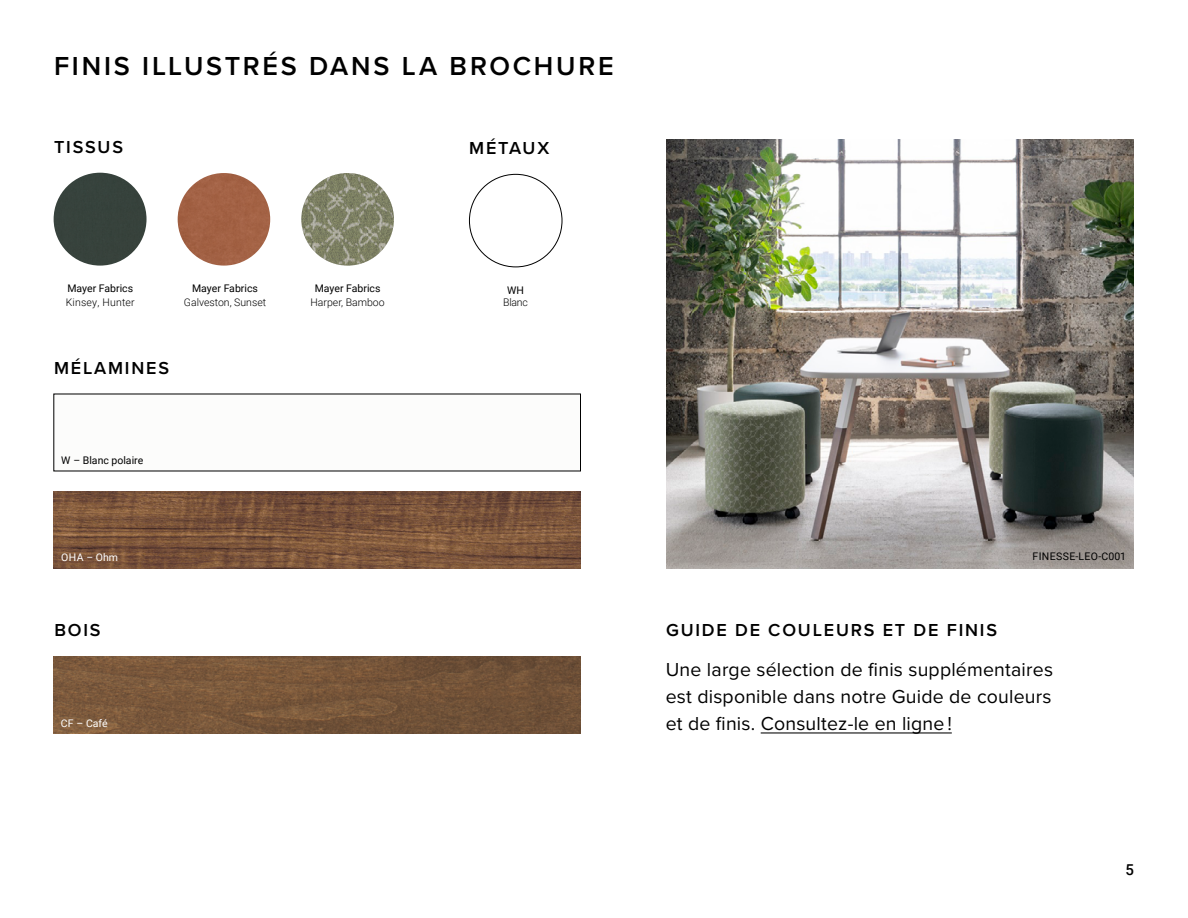
<style>
.page{position:relative;width:1188px;height:918px;background:#fff}
.page>*{position:absolute;margin:0;border:0;box-sizing:border-box;transform-origin:0 0}
.t1{font:600 27px "Proxima Nova";letter-spacing:.1em;color:#000}
.t2{font:19.5px/27px "Proxima Nova";letter-spacing:.01em;color:#000;text-align:justify}
.t3{font:600 18px "Proxima Nova";letter-spacing:.1em;color:#000}
.t4{font:500 15px "Roboto";color:#000}
.t5{font:10.5px "Roboto";color:#000}
.t6{font:300 10.5px "Roboto";color:#000}
.t7{font:10.5px "Roboto";letter-spacing:.035em;color:#000}
.t8{font:10.5px "Roboto";color:#fff}
.t9{font:300 10.5px "Roboto";letter-spacing:.02em;color:#000}
</style>
<div class="page">
<img style="left:54px;top:657px;width:526px;height:77px">
<img style="left:54px;top:491px;width:526px;height:77px">
<hr style="left:761px;top:732px;width:191px;height:1px;background:#000">
<img style="left:301px;top:173px;width:93px;height:93px;border-radius:46px">
<img style="left:666px;top:140px;width:468px;height:428px">
<div style="left:54px;top:394px;width:526px;height:77px;background:#fcfcfb"></div>
<div style="left:54px;top:173px;width:93px;height:93px;background:#37423c;border-radius:46px"></div>
<div style="left:178px;top:173px;width:92px;height:93px;background:#a36244;border-radius:46px"></div>
<h1 class="t1" style="left:54px;top:46px;width:561px">FINIS ILLUSTRÉS DANS LA BROCHURE</h1>
<p class="t3" style="left:54px;top:133px;width:71px">TISSUS</p>
<p class="t3" style="left:469px;top:135px;width:82px">MÉTAUX</p>
<p class="t5" style="left:67px;top:281px;width:67px">Mayer Fabrics</p>
<p class="t9" style="left:66px;top:294px;width:71px">Kinsey, Hunter</p>
<p class="t5" style="left:192px;top:281px;width:67px">Mayer Fabrics</p>
<p class="t6" style="left:184px;top:294px;width:84px">Galveston, Sunset</p>
<p class="t3" style="left:54px;top:354px;width:116px">MÉLAMINES</p>
<p class="t5" style="left:61px;top:453px;width:84px">W – Blanc polaire</p>
<p class="t8" style="left:61px;top:550px;width:58px">OHA – Ohm</p>
<p class="t5" style="left:315px;top:281px;width:67px">Mayer Fabrics</p>
<p class="t6" style="left:311px;top:294px;width:76px">Harper, Bamboo</p>
<p class="t5" style="left:507px;top:282px;width:18px">WH</p>
<p class="t6" style="left:503px;top:294px;width:26px">Blanc</p>
<p class="t3" style="left:54px;top:617px;width:48px">BOIS</p>
<p class="t3" style="left:666px;top:617px;width:333px">GUIDE DE COULEURS ET DE FINIS</p>
<p class="t7" style="left:1033px;top:549px;width:95px">FINESSE-LEO-C001</p>
<p class="t8" style="left:61px;top:716px;width:49px">CF – Café</p>
<p class="t2" style="left:666px;top:655px;width:389px">Une large sélection de finis supplémentaires est disponible dans notre Guide de couleurs et de finis. Consultez-le en ligne !</p>
<p class="t4" style="left:1125px;top:859px;width:10px">5</p>
</div>
